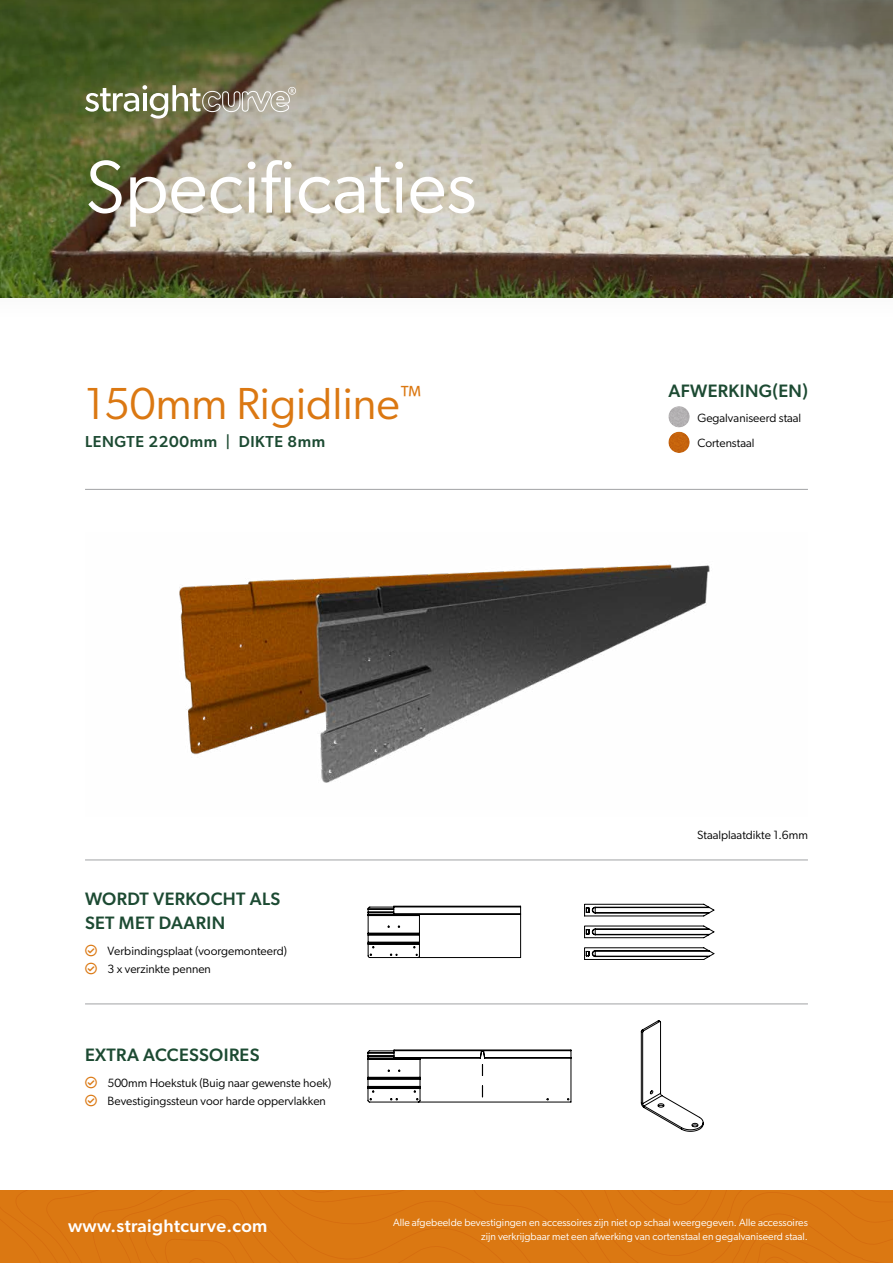
<style>
.page{position:relative;width:893px;height:1263px;background:#fff}
.page>*{position:absolute;margin:0;border:0;box-sizing:border-box;transform-origin:0 0}
.t1{font:75px "Gibson";color:#fff}
.t2{font:45px "Gibson";color:#db7812}
.t3{font:500 18px/24px "Gibson";letter-spacing:.02em;color:#1c4a32}
.t4{font:500 18px "Gibson";letter-spacing:.02em;color:#fff}
.t5{font:500 15.9px "Gibson";letter-spacing:.04em;color:#1c4a32}
.t6{font:12px/18px "Gibson";color:#000}
.t7{font:10.5px/13.5px "Gibson";color:#fff;text-align:right}
</style>
<div class="page">
<svg style="left:0;top:0;width:893px;height:298px;background:#918e76"></svg>
<div style="left:0;top:1191px;width:893px;height:72px;background:#db7812"></div>
<hr style="left:85px;top:489px;width:723px;height:1px;background:#a1a2a5">
<svg style="left:85px;top:85px;width:211px;height:34px;background:#97977c"></svg>
<hr style="left:85px;top:1004px;width:723px;height:1px;background:#a1a2a5">
<hr style="left:85px;top:860px;width:723px;height:1px;background:#a1a2a5">
<svg style="left:584px;top:904px;width:130px;height:12px"></svg>
<svg style="left:584px;top:926px;width:130px;height:12px"></svg>
<svg style="left:584px;top:947px;width:130px;height:13px"></svg>
<svg style="left:641px;top:1020px;width:62px;height:112px"></svg>
<img style="left:179px;top:564px;width:531px;height:219px">
<svg style="left:368px;top:906px;width:153px;height:52px"></svg>
<svg style="left:368px;top:1049px;width:203px;height:53px"></svg>
<div style="left:656px;top:420px;width:47px;height:33px;background:#a15b0a;opacity:.4"></div>
<div style="left:656px;top:395px;width:47px;height:33px;background:#c8c6c7;opacity:.75"></div>
<h1 class="t1" style="left:85px;top:142px;width:393px">Specificaties</h1>
<h2 class="t2" style="left:85px;top:376px;width:338px">150mm Rigidline<sup>™</sup></h2>
<h3 class="t5" style="left:85px;top:432px;width:242px">LENGTE 2200mm | DIKTE 8mm</h3>
<h3 class="t3" style="left:85px;top:886px;width:197px">WORDT VERKOCHT ALS<br>SET MET DAARIN</h3>
<p class="t6" style="left:108px;top:942px;width:181px">Verbindingsplaat (voorgemonteerd)<br>3 x verzinkte pennen</p>
<h3 class="t3" style="left:85px;top:1042px;width:176px">EXTRA ACCESSOIRES</h3>
<p class="t6" style="left:108px;top:1074px;width:225px">500mm Hoekstuk (Buig naar gewenste hoek)<br>Bevestigingssteun voor harde oppervlakken</p>
<h3 class="t3" style="left:668px;top:379px;width:141px">AFWERKING(EN)</h3>
<p class="t6" style="left:697px;top:434px;width:59px">Cortenstaal</p>
<p class="t6" style="left:697px;top:408px;width:105px">Gegalvaniseerd staal</p>
<p class="t6" style="left:697px;top:825px;width:112px">Staalplaatdikte 1.6mm</p>
<h3 class="t4" style="left:68px;top:1215px;width:201px">www.straightcurve.com</h3>
<p class="t7" style="left:393px;top:1216px;width:416px">Alle afgebeelde bevestigingen en accessoires zijn niet op schaal weergegeven. Alle accessoires zijn verkrijgbaar met een afwerking van cortenstaal en gegalvaniseerd staal.</p>
</div>
